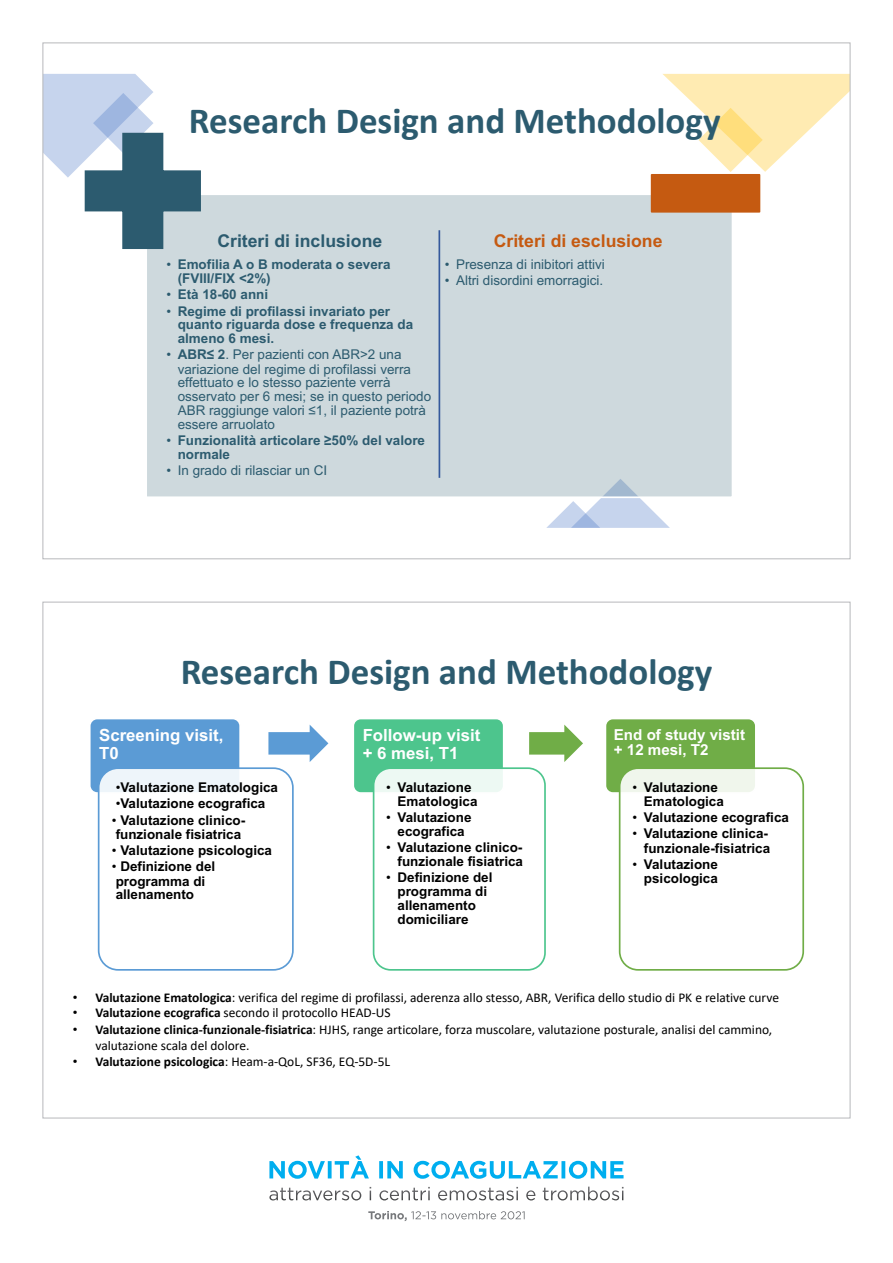
<style>
.page{position:relative;width:893px;height:1263px;background:#fff}
.page>*{position:absolute;margin:0;border:0;box-sizing:border-box;transform-origin:0 0}
.t1{font:700 37.05px "Calibri";color:#2c5b6f}
.t2{font:700 17.7px "Arial";color:#2c5b6f}
.t3{font:700 17.7px "Arial";color:#c55a11}
.t4{font:700 16.8px/17.5px "Arial";color:#fff}
.t5{font:700 15.15px/15.1px "Arial";color:#fff}
.t6{font:700 13.5px/14.4px "Arial";color:#000}
.t7{font:13.5px/16.8px "Calibri";color:#000}
.t8{font:13.5px/14px "Arial";color:#2c5b6f}
.t9{font:700 13.5px/14.1px "Arial";color:#2c5b6f}
.s1{font-weight:400}
.s2{font-weight:700}
.s3{font-family:"Arial"}
</style>
<div class="page">
<svg style="left:269px;top:1187px;width:157px;height:13px"></svg>
<svg style="left:269px;top:1155px;width:354px;height:24px"></svg>
<svg style="left:368px;top:1211px;width:157px;height:10px"></svg>
<svg style="left:663px;top:74px;width:185px;height:98px"></svg>
<svg style="left:546px;top:498px;width:124px;height:30px"></svg>
<div style="left:146px;top:194px;width:586px;height:303px;background:#ced9dd"></div>
<div style="left:145px;top:193px;width:588px;height:305px;border:2px solid #fff"></div>
<svg style="left:45px;top:74px;width:157px;height:176px"></svg>
<div style="left:652px;top:175px;width:107px;height:37px;background:#c55a11"></div>
<div style="left:651px;top:174px;width:109px;height:39px;border:2px solid #c55a11"></div>
<hr style="left:438px;top:230px;width:2px;height:248px;background:#34599c">
<div style="left:90px;top:718px;width:150px;height:75px;background:#5b9bd5;border-radius:7px"></div>
<div style="left:89px;top:718px;width:152px;height:76px;border:2px solid #fff;border-radius:7px"></div>
<div style="left:99px;top:768px;width:194px;height:202px;background:#fff;border-radius:19px"></div>
<div style="left:98px;top:767px;width:196px;height:204px;border:2px solid #5b9bd5;border-radius:19px"></div>
<svg style="left:268px;top:725px;width:60px;height:37px"></svg>
<div style="left:353px;top:718px;width:151px;height:75px;background:#4dc58d;border-radius:7px"></div>
<div style="left:352px;top:718px;width:153px;height:76px;border:2px solid #fff;border-radius:7px"></div>
<div style="left:374px;top:768px;width:171px;height:202px;background:#fff;border-radius:17px"></div>
<div style="left:373px;top:767px;width:173px;height:204px;border:2px solid #4dc58d;border-radius:17px"></div>
<svg style="left:529px;top:725px;width:54px;height:37px"></svg>
<div style="left:605px;top:718px;width:151px;height:75px;background:#70ad47;border-radius:7px"></div>
<div style="left:605px;top:718px;width:152px;height:76px;border:2px solid #fff;border-radius:7px"></div>
<div style="left:620px;top:768px;width:183px;height:202px;background:#fff;border-radius:18px"></div>
<div style="left:619px;top:767px;width:185px;height:204px;border:2px solid #70ad47;border-radius:18px"></div>
<p class="t1" style="left:189px;top:95px;width:533px">Research Design and Methodology</p>
<p class="t2" style="left:217px;top:228px;width:166px">Criteri di inclusione</p>
<p class="t9" style="left:178px;top:257px;width:214px;text-indent:-11px"><span class="s1">•</span> Emofilia A o B moderata o severa (FVIII/FIX &lt;2%)</p>
<p class="t9" style="left:166px;top:287px;width:103px"><span class="s1">•</span> Età 18-60 anni</p>
<p class="t9" style="left:178px;top:304px;width:237px;text-indent:-11px"><span class="s1">•</span> Regime di profilassi invariato per quanto riguarda dose e frequenza da almeno 6 mesi.</p>
<p class="t8" style="left:178px;top:348px;width:255px;text-indent:-11px">• <span class="s2">ABR≤ 2</span>. Per pazienti con ABR&gt;2 una variazione del regime di profilassi verra effettuato e lo stesso paziente verrà osservato per 6 mesi; se in questo periodo ABR raggiunge valori ≤1, il paziente potrà essere arruolato</p>
<p class="t9" style="left:178px;top:433px;width:249px;text-indent:-11px"><span class="s1">•</span> Funzionalità articolare ≥50% del valore normale</p>
<p class="t8" style="left:166px;top:464px;width:162px">• In grado di rilasciar un CI</p>
<p class="t3" style="left:494px;top:228px;width:170px">Criteri di esclusione</p>
<p class="t8" style="left:445px;top:257px;width:162px">• Presenza di inibitori attivi</p>
<p class="t8" style="left:445px;top:273px;width:160px">• Altri disordini emorragici.</p>
<p class="t1" style="left:181px;top:645px;width:533px">Research Design and Methodology</p>
<p class="t4" style="left:99px;top:727px;width:126px">Screening visit,<br>T0</p>
<p class="t6" style="left:116px;top:780px;width:164px"><span class="s1">•</span>Valutazione Ematologica</p>
<p class="t6" style="left:116px;top:797px;width:151px"><span class="s1">•</span>Valutazione ecografica</p>
<p class="t6" style="left:112px;top:814px;width:135px;line-height:13.5px"><span class="s1">•</span> Valutazione clinico&shy;funzionale fisiatrica</p>
<p class="t6" style="left:112px;top:844px;width:162px"><span class="s1">•</span> Valutazione psicologica</p>
<p class="t6" style="left:112px;top:860px;width:105px;line-height:14px"><span class="s1">•</span> Definizione del programma di allenamento</p>
<p class="t5" style="left:614px;top:727px;width:133px">End of study vistit + 12 mesi, T2</p>
<p class="t6" style="left:644px;top:780px;width:81px;text-indent:-11px"><span class="s1">•</span> Valutazione<br>Ematologica</p>
<p class="t6" style="left:633px;top:810px;width:158px"><span class="s1">•</span> Valutazione ecografica</p>
<p class="t6" style="left:633px;top:826px;width:139px;text-align:right"><span class="s1">•</span> Valutazione clinica&shy;funzionale-fisiatrica</p>
<p class="t6" style="left:633px;top:857px;width:87px;text-align:right"><span class="s1">•</span> Valutazione psicologica</p>
<p class="t4" style="left:363px;top:727px;width:119px">Follow-up visit + 6 mesi, T1</p>
<p class="t6" style="left:397px;top:780px;width:81px;text-indent:-11px"><span class="s1">•</span> Valutazione<br>Ematologica</p>
<p class="t6" style="left:386px;top:810px;width:87px;text-align:center"><span class="s1">•</span> Valutazione ecografica</p>
<p class="t6" style="left:386px;top:841px;width:138px;line-height:13.5px;text-align:right"><span class="s1">•</span> Valutazione clinico&shy;funzionale fisiatrica</p>
<p class="t6" style="left:397px;top:871px;width:96px;line-height:13.6px;text-indent:-11px"><span class="s1">•</span> Definizione del programma di allenamento domiciliare</p>
<p class="t7" style="left:73px;top:988px;width:708px"><span class="s3">•</span> <span class="s2">Valutazione Ematologica</span>: verifica del regime di profilassi, aderenza allo stesso, ABR, Verifica dello studio di PK e relative curve</p>
<p class="t7" style="left:73px;top:1004px;width:319px"><span class="s3">•</span> <span class="s2">Valutazione ecografica</span> secondo il protocollo HEAD-US</p>
<p class="t7" style="left:96px;top:1020px;width:678px;text-indent:-23px"><span class="s3">•</span> <span class="s2">Valutazione clinica-funzionale-fisiatrica</span>: HJHS, range articolare, forza muscolare, valutazione posturale, analisi del cammino, valutazione scala del dolore.</p>
<p class="t7" style="left:73px;top:1053px;width:319px"><span class="s3">•</span> <span class="s2">Valutazione psicologica</span>: Heam-a-QoL, SF36, EQ-5D-5L</p>
</div>
